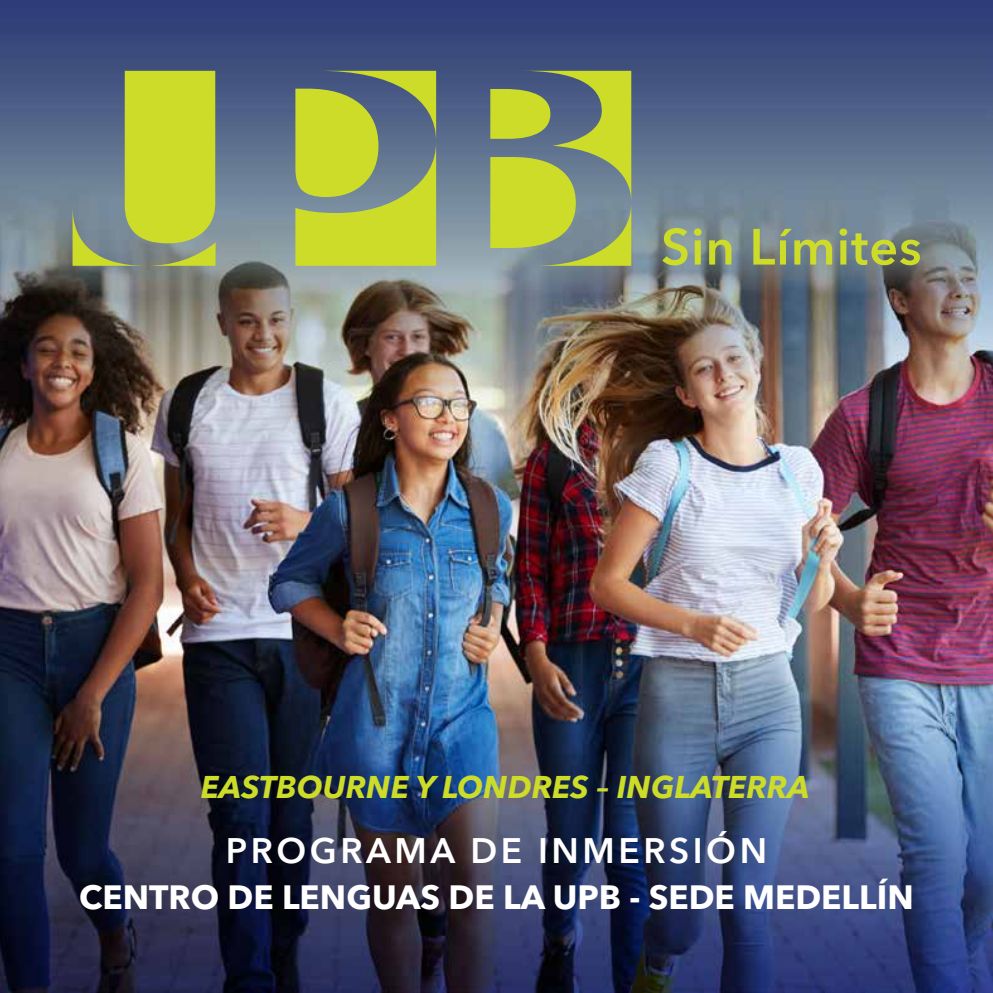
<style>
.page{position:relative;width:993px;height:993px;background:#fff}
.page>*{position:absolute;margin:0;border:0;box-sizing:border-box;transform-origin:0 0}
.t1{font:600 50.4px "Avenir Next LT Pro";letter-spacing:.02em;color:#cddc29}
.t2{font:600 35.18px "Avenir Next LT Pro";letter-spacing:.1em;color:#fff}
.t3{font:700 33.43px "Avenir Next LT Pro";color:#fff}
.t4{font:italic 700 31.15px "Avenir Next LT Pro";color:#cddc29}
</style>
<div class="page">
<img style="left:0;top:0;width:992px;height:992px">
<svg style="left:72px;top:71px;width:559px;height:195px"></svg>
<h1 class="t1" style="left:660px;top:216px;width:262px">Sin Límites</h1>
<p class="t4" style="left:201px;top:767px;width:610px">EASTBOURNE Y LONDRES – INGLATERRA</p>
<p class="t2" style="left:226px;top:829px;width:542px">PROGRAMA DE INMERSIÓN</p>
<p class="t3" style="left:79px;top:876px;width:835px">CENTRO DE LENGUAS DE LA UPB - SEDE MEDELLÍN</p>
</div>
